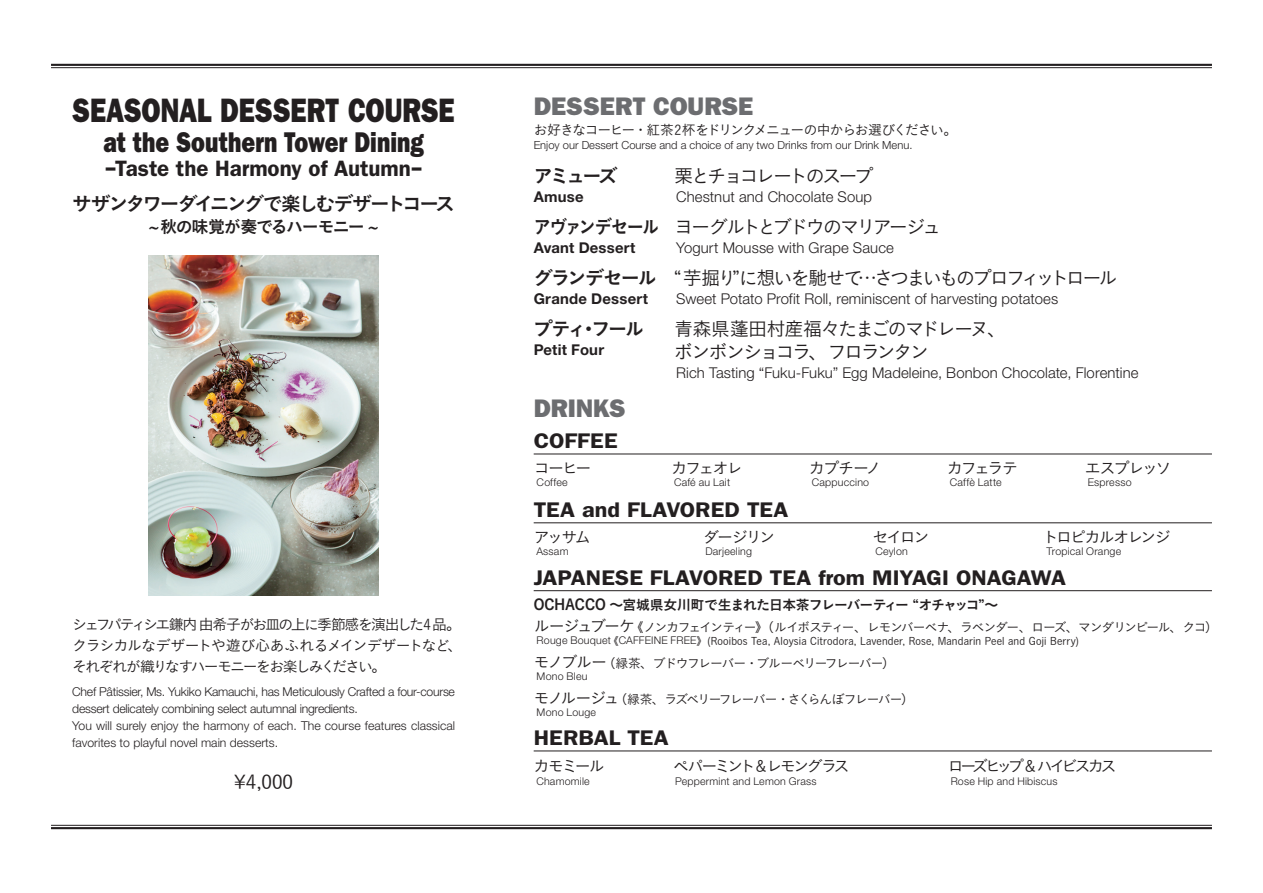
<style>
.page{position:relative;width:1263px;height:893px;background:#fff}
.page>*{position:absolute;margin:0;border:0;box-sizing:border-box;transform-origin:0 0}
.t1{font:34.05px "ITC Franklin Gothic Std Hvy";letter-spacing:-.005em;color:#231f20;scale:.8 1}
.t2{font:28.65px "ITC Franklin Gothic Std Hvy";color:#231f20;scale:.8 1}
.t3{font:25.5px "ITC Franklin Gothic Std Hvy";color:#6c6d70}
.t4{font:600 22.35px "ITC Franklin Gothic Std";letter-spacing:-.005em;color:#231f20}
.t5{font:600 21.3px "ITC Franklin Gothic Std";color:#231f20;scale:1.1 1}
.t6{font:19.65px "Koburina Go Std N W6";letter-spacing:-.115em;color:#231f20}
.t7{font:19.2px "Koburina Go Std N W3";letter-spacing:-.13em;color:#231f20}
.t8{font:19.2px/23.4px "Koburina Go Std N W3";letter-spacing:-.11em;color:#231f20}
.t9{font:19.2px "Koburina Go Std N W3";letter-spacing:-.15em;color:#231f20}
.t10{font:19.2px "Koburina Go Std N W6";letter-spacing:-.115em;color:#231f20}
.t11{font:19.2px "Koburina Go Std N W6";letter-spacing:-.09em;color:#231f20;scale:.9 1}
.t12{font:19.2px "Koburina Go Std N W6";letter-spacing:-.085em;color:#231f20}
.t13{font:19.2px "Koburina Go Std N W3";letter-spacing:-.13em;color:#231f20;scale:1.1 1}
.t14{font:16.95px "Koburina Go Std N W6";letter-spacing:-.075em;color:#231f20}
.t15{font:15.9px "Koburina Go Std N W3";letter-spacing:-.145em;color:#231f20}
.t16{font:15.9px "Koburina Go Std N W3";letter-spacing:-.205em;color:#231f20}
.t17{font:15.9px "Koburina Go Std N W3";letter-spacing:-.125em;color:#231f20}
.t18{font:300 14.85px "Helvetica Neue LT Std";letter-spacing:.005em;color:#231f20}
.t19{font:14.85px/21.3px "Koburina Go Std N W3";letter-spacing:-.1em;color:#231f20;text-align:justify}
.t20{font:700 14.85px "Helvetica Neue LT Std";letter-spacing:.015em;color:#231f20}
.t21{font:13.8px "Koburina Go Std N W6";letter-spacing:-.055em;color:#231f20}
.t22{font:13.8px "Koburina Go Std N W3";letter-spacing:-.09em;color:#231f20}
.t23{font:12.75px "Koburina Go Std N W3";letter-spacing:-.1em;color:#231f20}
.t24{font:300 12.15px/17px "Helvetica Neue LT Std";letter-spacing:-.02em;color:#231f20}
.t25{font:300 11.1px "Helvetica Neue LT Std";color:#231f20}
.t26{font:300 10.65px "Helvetica Neue LT Std";letter-spacing:.02em;color:#231f20}
.t27{font:10.65px "Koburina Go Std N W3";letter-spacing:.015em;color:#231f20}
.s1{font-family:"Gothic MB101 Pr 6 N";font-weight:800}
.s2{font-size:14.85px}
.s3{font-size:15.9px}
.s4{font-family:"Helvetica Neue LT Std";font-weight:300}
</style>
<div class="page">
<hr style="left:534px;top:590px;width:678px;height:1px;background:#231f20">
<hr style="left:534px;top:454px;width:678px;height:1px;background:#231f20">
<hr style="left:534px;top:522px;width:678px;height:1px;background:#231f20">
<hr style="left:534px;top:751px;width:678px;height:1px;background:#231f20">
<hr style="left:51px;top:64px;width:1161px;height:2px;background:#231f20">
<hr style="left:51px;top:67px;width:1161px;height:1px;background:#231f20">
<hr style="left:51px;top:825px;width:1161px;height:1px;background:#231f20">
<hr style="left:51px;top:827px;width:1161px;height:2px;background:#231f20">
<img style="left:149px;top:255px;width:229px;height:340px">
<h1 class="t1" style="left:72px;top:90px;width:480px">SEASONAL DESSERT COURSE</h1>
<h2 class="t2" style="left:103px;top:125px;width:402px">at the Southern Tower Dining</h2>
<h3 class="t4" style="left:105px;top:155px;width:319px"><span class="s1">-</span>Taste the Harmony of Autumn<span class="s1">-</span></h3>
<h3 class="t6" style="left:72px;top:188px;width:384px">サザンタワーダイニングで楽しむデザートコース</h3>
<h3 class="t14" style="left:148px;top:213px;width:232px">~秋の味覚が奏でるハーモニー ~</h3>
<p class="t19" style="left:72px;top:613px;width:392px">シェフパティシエ鎌内 由希子がお皿の上に季節感を演出した4 品。クラシカルなデザートや遊び心あふれるメインデザートなど、それぞれが織りなすハーモニーをお楽しみください。</p>
<p class="t24" style="left:72px;top:683px;width:384px">Chef Pâtissier, Ms. Yukiko Kamauchi, has Meticulously Crafted a four-course dessert delicately combining select autumnal ingredients.<br>You will surely enjoy the harmony of each. The course features classical favorites to playful novel main desserts.</p>
<h3 class="t13" style="left:234px;top:767px;width:55px">¥4,000</h3>
<h3 class="t3" style="left:534px;top:91px;width:221px">DESSERT COURSE</h3>
<p class="t22" style="left:534px;top:120px;width:425px">お好きなコーヒー・紅茶2杯をドリンクメニューの中からお選びください。</p>
<p class="t25" style="left:534px;top:138px;width:380px">Enjoy our Dessert Course and a choice of any two Drinks from our Drink Menu.</p>
<h3 class="t10" style="left:534px;top:161px;width:85px">アミューズ</h3>
<p class="t20" style="left:534px;top:187px;width:52px">Amuse</p>
<h3 class="t11" style="left:534px;top:212px;width:141px">アヴァンデセール</h3>
<p class="t20" style="left:534px;top:238px;width:103px">Avant Dessert</p>
<h3 class="t12" style="left:534px;top:263px;width:125px">グランデセール</h3>
<p class="t20" style="left:534px;top:289px;width:116px">Grande Dessert</p>
<h3 class="t10" style="left:534px;top:314px;width:112px">プティ・フール</h3>
<p class="t20" style="left:534px;top:340px;width:72px">Petit Four</p>
<h3 class="t3" style="left:534px;top:393px;width:94px">DRINKS</h3>
<h3 class="t5" style="left:534px;top:428px;width:78px">COFFEE</h3>
<h3 class="t15" style="left:534px;top:456px;width:59px">コーヒー</h3>
<p class="t26" style="left:537px;top:476px;width:33px">Coffee</p>
<h3 class="t9" style="left:674px;top:161px;width:201px">栗とチョコレートのスープ</h3>
<p class="t18" style="left:676px;top:187px;width:197px">Chestnut and Chocolate Soup</p>
<h3 class="t7" style="left:674px;top:212px;width:269px">ヨーグルトとブドウのマリアージュ</h3>
<p class="t18" style="left:676px;top:238px;width:219px">Yogurt Mousse with Grape Sauce</p>
<h3 class="t7" style="left:674px;top:263px;width:445px">“ 芋掘り”に想いを馳せて…さつまいものプロフィットロール</h3>
<p class="t18" style="left:676px;top:289px;width:383px">Sweet Potato Profit Roll, reminiscent of harvesting potatoes</p>
<h3 class="t8" style="left:674px;top:317px;width:334px">青森県蓬田村産福々たまごのマドレーヌ、ボンボンショコラ、フロランタン</h3>
<p class="t18" style="left:676px;top:364px;width:464px">Rich Tasting “Fuku-Fuku” Egg Madeleine, Bonbon Chocolate, Florentine</p>
<h3 class="t15" style="left:671px;top:456px;width:72px">カフェオレ</h3>
<p class="t26" style="left:674px;top:476px;width:58px">Café au Lait</p>
<h3 class="t15" style="left:809px;top:456px;width:74px">カプチーノ</h3>
<p class="t26" style="left:812px;top:476px;width:59px">Cappuccino</p>
<h3 class="t15" style="left:947px;top:456px;width:73px">カフェラテ</h3>
<p class="t26" style="left:950px;top:476px;width:53px">Caffè Latte</p>
<h3 class="t15" style="left:1085px;top:456px;width:88px">エスプレッソ</h3>
<p class="t26" style="left:1088px;top:476px;width:45px">Espresso</p>
<h3 class="t5" style="left:534px;top:497px;width:233px">TEA and FLAVORED TEA</h3>
<h3 class="t15" style="left:534px;top:525px;width:59px">アッサム</h3>
<p class="t26" style="left:536px;top:545px;width:34px">Assam</p>
<h3 class="t15" style="left:703px;top:525px;width:73px">ダージリン</h3>
<p class="t26" style="left:705px;top:545px;width:48px">Darjeeling</p>
<h3 class="t15" style="left:873px;top:525px;width:58px">セイロン</h3>
<p class="t26" style="left:875px;top:545px;width:34px">Ceylon</p>
<h3 class="t17" style="left:1042px;top:525px;width:130px">トロピカルオレンジ</h3>
<p class="t26" style="left:1047px;top:545px;width:76px">Tropical Orange</p>
<h3 class="t5" style="left:534px;top:565px;width:485px">JAPANESE FLAVORED TEA from MIYAGI ONAGAWA</h3>
<p class="t21" style="left:534px;top:594px;width:466px"><span class="s2">OCHACCO</span> ～宮城県女川町で生まれた日本茶フレーバーティー “オチャッコ”～</p>
<p class="t23" style="left:534px;top:617px;width:686px"><span class="s3">ルージュブーケ</span>《ノンカフェインティー》（ルイボスティー、レモンバーベナ、ラベンダー、ローズ、マンダリンピール、クコ）</p>
<p class="t27" style="left:537px;top:633px;width:544px"><span class="s4">Rouge Bouquet</span>《<span class="s4">CAFFEINE FREE</span>》(Rooibos Tea, Aloysia Citrodora, Lavender, Rose, Mandarin Peel and Goji Berry)</p>
<p class="t23" style="left:534px;top:653px;width:363px"><span class="s3">モノブルー</span>（緑茶、ブドウフレーバー・ブルーベリーフレーバー）</p>
<p class="t26" style="left:537px;top:670px;width:52px">Mono Bleu</p>
<p class="t23" style="left:534px;top:689px;width:382px"><span class="s3">モノルージュ</span>（緑茶、ラズベリーフレーバー・さくらんぼフレーバー）</p>
<p class="t26" style="left:537px;top:706px;width:61px">Mono Louge</p>
<h3 class="t5" style="left:534px;top:725px;width:124px">HERBAL TEA</h3>
<h3 class="t15" style="left:534px;top:754px;width:72px">カモミール</h3>
<h3 class="t15" style="left:673px;top:754px;width:178px">ペパーミント &amp;レモングラス</h3>
<h3 class="t16" style="left:948px;top:754px;width:170px">ローズヒップ＆ハイビスカス</h3>
<p class="t26" style="left:536px;top:775px;width:55px">Chamomile</p>
<p class="t26" style="left:675px;top:775px;width:143px">Peppermint and Lemon Grass</p>
<p class="t26" style="left:951px;top:775px;width:108px">Rose Hip and Hibiscus</p>
</div>
